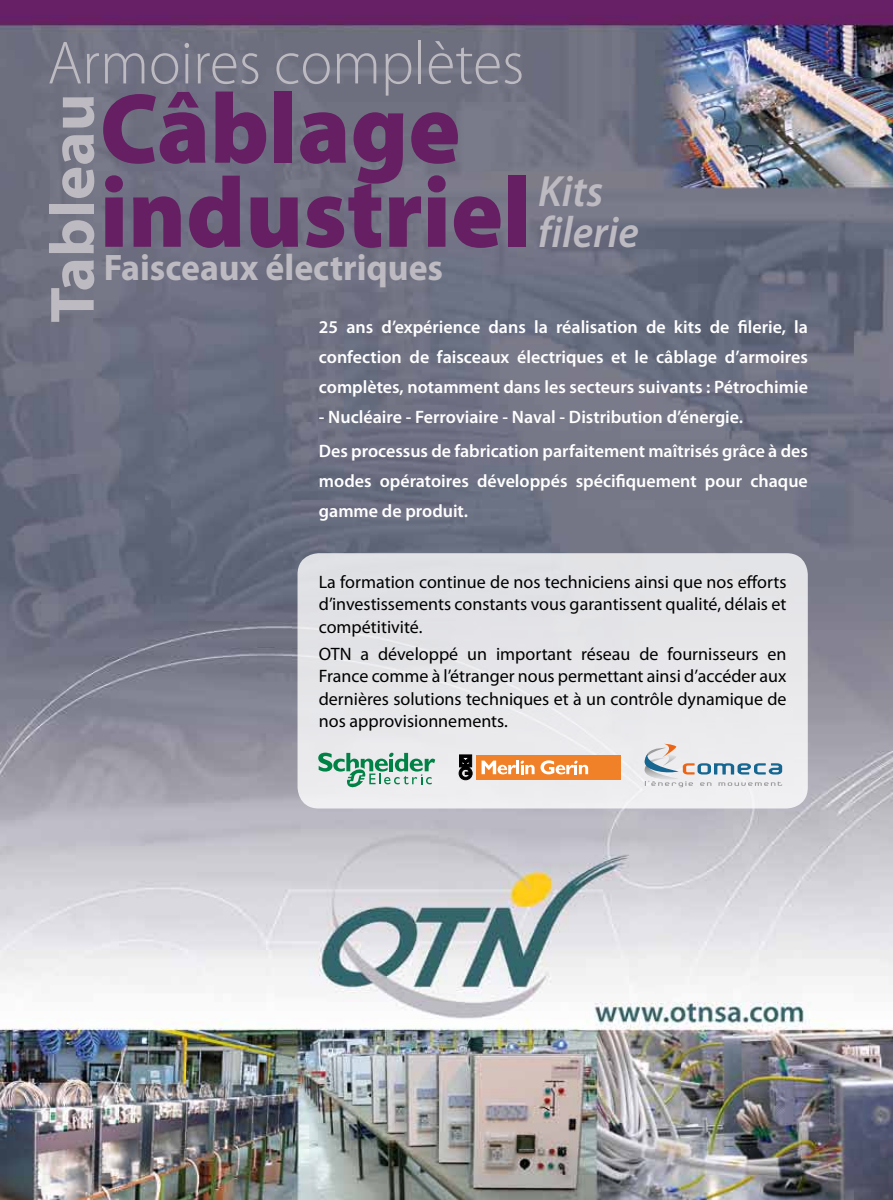
<style>
.page{position:relative;width:893px;height:1200px;background:#fff}
.page>*{position:absolute;margin:0;border:0;box-sizing:border-box;transform-origin:0 0}
.t1{font:900 100.2px/84px "Myriad Pro";color:#651f62}
.t2{font:700 63px "Myriad Pro";color:#bebac1}
.t3{font:300 61.5px "Myriad Pro";color:#bebac1}
.t4{font:italic 600 43.95px/40.7px "Myriad Pro";color:#bebac1}
.t5{font:700 37.05px "Myriad Pro";color:#bebac1}
.t6{font:600 18px/30px "Myriad Pro";color:#fff}
.t7{font:18px/22.5px "Myriad Pro";color:#000;text-align:justify}
</style>
<div class="page">
<img style="left:0;top:0;width:893px;height:1199px">
<div style="left:298px;top:553px;width:510px;height:255px;background:#e6e6e9;border-radius:21px"></div>
<svg style="left:318px;top:752px;width:117px;height:36px"></svg>
<svg style="left:644px;top:743px;width:138px;height:44px"></svg>
<svg style="left:458px;top:754px;width:15px;height:26px"></svg>
<div style="left:477px;top:754px;width:144px;height:25px;background:#f08129"></div>
<svg style="left:482px;top:760px;width:106px;height:14px"></svg>
<h3 class="t3" style="left:48px;top:26px;width:478px">Armoires complètes</h3>
<h1 class="t1" style="left:100px;top:83px;width:433px">Câblage industriel</h1>
<h2 class="t2" style="left:31px;top:323px;width:231px;rotate:-90deg">Tableau</h2>
<h3 class="t4" style="left:538px;top:169px;width:102px">Kits<br>f ilerie</h3>
<h3 class="t5" style="left:104px;top:243px;width:341px">Faisceaux électriques</h3>
<p class="t6" style="left:319px;top:311px;width:490px;text-align:justify">25 ans d’expérience dans la réalisation de kits de filerie, la confection de faisceaux électriques et le câblage d’armoires complètes, notamment dans les secteurs suivants : Pétrochimie</p>
<p class="t6" style="left:319px;top:399px;width:490px;line-height:34.2px">- Nucléaire - Ferroviaire - Naval - Distribution d’énergie.<br>Des processus de fabrication parfaitement maîtrisés grâce à des</p>
<p class="t6" style="left:319px;top:465px;width:490px">modes opératoires développés spécifiquement pour chaque gamme de produit.</p>
<p class="t7" style="left:319px;top:570px;width:469px">La formation continue de nos techniciens ainsi que nos efforts d’investissements constants vous garantissent qualité, délais et compétitivité.</p>
<p class="t7" style="left:319px;top:642px;width:469px">OTN a développé un important réseau de fournisseurs en France comme à l’étranger nous permettant ainsi d’accéder aux dernières solutions techniques et à un contrôle dynamique de nos approvisionnements.</p>
</div>
